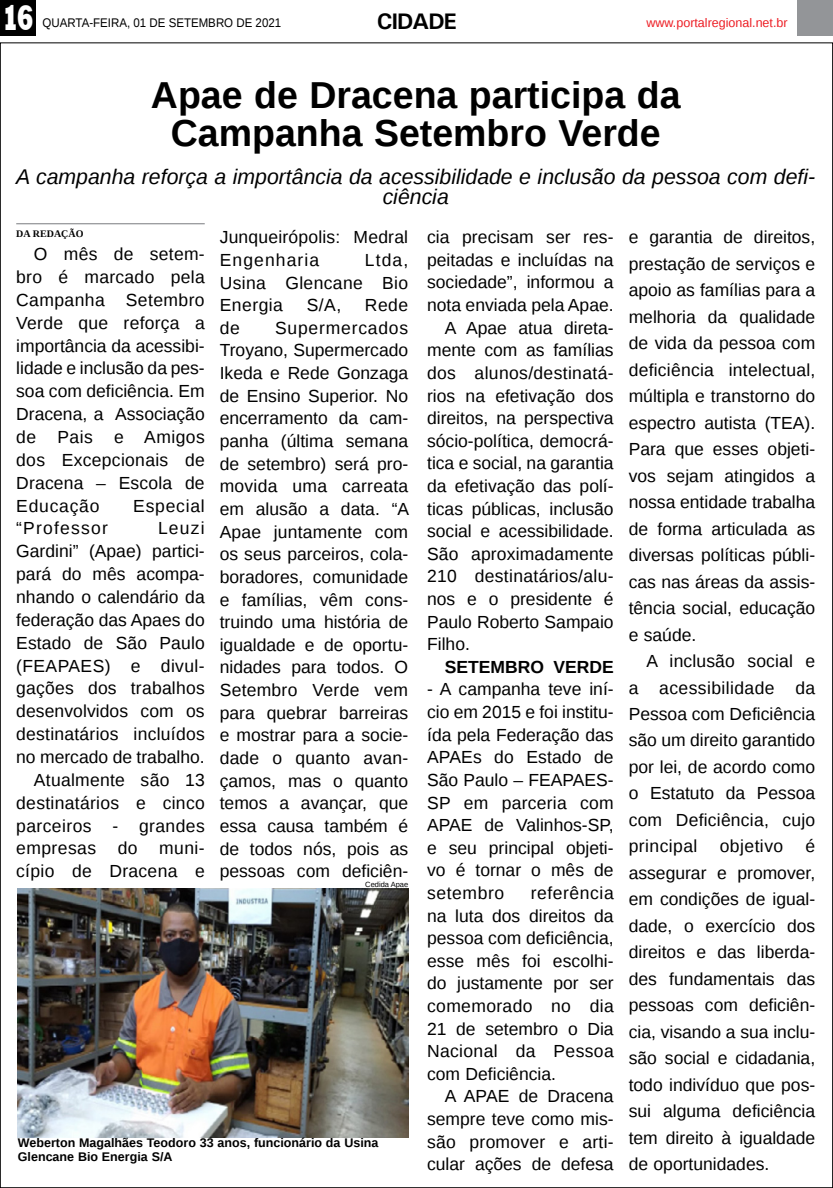
<style>
.page{position:relative;width:833px;height:1188px;background:#fff}
.page>*{position:absolute;margin:0;border:0;box-sizing:border-box;transform-origin:0 0}
.TÍTULO{font:700 37.5px/37.5px "Liberation Sans";color:#000;text-align:center}
.t1{font:800 36.12px "Rockwell";color:#fff;scale:.7 1}
.TITULO_PG{font:700 22.5px "Univers";letter-spacing:-.04em;color:#000}
.LINHA_FINA{font:italic 21.25px/20px "Liberation Sans";color:#000;text-align:center}
.MATÉRIA{font:17.5px/22.6px "Liberation Sans";color:#000;text-align:justify}
.MATÉRIA-2{font:700 17.5px "Liberation Sans";color:#000}
.MATÉRIA-3{font:17.5px "Liberation Sans";letter-spacing:.07em;color:#000}
.MATÉRIA-4{font:17.5px "Liberation Sans";letter-spacing:.045em;color:#000}
.MATÉRIA-5{font:17.5px "Liberation Sans";letter-spacing:.025em;color:#000}
.LEGENDA{font:700 12.5px/13.8px "Liberation Sans";color:#000}
.DATA_PG{font:12.5px "Liberation Sans";color:#000;scale:.92 1}
.DATA_PG-2{font:12.5px "Liberation Sans";color:#ed1d24}
.CRÉDITO_NOME{font:700 10px "Liberation Serif";color:#000}
.CRÉDITO_FOTO{font:7.5px "Liberation Sans";color:#000}
</style>
<div class="page">
<div style="left:0;top:0;width:36px;height:35px;background:#000"></div>
<div style="left:797px;top:0;width:36px;height:35px;background:#939598"></div>
<hr style="left:16px;top:223px;width:189px;height:1px;background:#939598">
<img style="left:18px;top:888px;width:390px;height:249px">
<p class="t1" style="left:2px;top:-3px;width:48px">16</p>
<p class="DATA_PG" style="left:43px;top:15px;width:261px">QUARTA-FEIRA, 01 DE SETEMBRO DE 2021</p>
<p class="TITULO_PG" style="left:377px;top:8px;width:81px">CIDADE</p>
<p class="DATA_PG-2" style="left:646px;top:15px;width:143px">www.portalregional.net.br</p>
<p class="TÍTULO" style="left:151px;top:75px;width:531px">Apae de Dracena participa da<br>Campanha Setembro Verde</p>
<p class="LINHA_FINA" style="left:16px;top:166px;width:800px">A campanha reforça a importância da acessibilidade e inclusão da pessoa com defi&shy;ciência</p>
<p class="CRÉDITO_NOME" style="left:16px;top:227px;width:69px">DA REDAÇÃO</p>
<p class="MATÉRIA" style="left:16px;top:243px;width:190px;text-indent:18px">O mês de setem&shy;bro é marcado pela Campanha Setembro Verde que reforça a importância da acessibi&shy;lidade e inclusão da pes&shy;soa com deficiência. Em Dracena, a Associação de Pais e Amigos dos Excepcionais de Dracena – Escola de Educação</p>
<p class="MATÉRIA" style="left:220px;top:226px;width:190px">Junqueirópolis: Medral<br>Engenharia</p>
<p class="MATÉRIA" style="left:427px;top:226px;width:188px">cia precisam ser res&shy;peitadas e incluídas na sociedade”, informou a nota enviada pela Apae.</p>
<p class="MATÉRIA" style="left:427px;top:317px;width:188px;text-indent:18px">A Apae atua direta&shy;mente com as famílias dos alunos/destinatá&shy;rios na efetivação dos direitos, na perspectiva sócio-política, democrá&shy;tica e social, na garantia da efetivação das polí&shy;ticas públicas, inclusão social e acessibilidade.<br>São aproximadamente 210 destinatários/alu&shy;nos e o presidente é Paulo Roberto Sampaio Filho.</p>
<p class="MATÉRIA-2" style="left:445px;top:654px;width:170px">SETEMBRO VERDE</p>
<p class="MATÉRIA" style="left:427px;top:678px;width:188px">- A campanha teve iní&shy;cio em 2015 e foi institu&shy;ída pela Federação das APAEs do Estado de São Paulo – FEAPAES-SP em parceria com APAE de Valinhos-SP, e seu principal objeti&shy;vo é tornar o mês de setembro</p>
<p class="MATÉRIA" style="left:628px;top:224px;width:188px;line-height:26.5px">e garantia de direitos, prestação de serviços e apoio as famílias para a melhoria da qualidade de vida da pessoa com deficiência intelectual, múltipla e transtorno do espectro autista (TEA).<br>Para que esses objeti&shy;vos sejam atingidos a nossa entidade trabalha de forma articulada as diversas políticas públi&shy;cas nas áreas da assis&shy;tência social, educação e saúde.</p>
<p class="MATÉRIA" style="left:628px;top:648px;width:188px;line-height:26.5px;text-indent:18px">A inclusão social e a acessibilidade da Pessoa com Deficiência são um direito garantido por lei, de acordo como o Estatuto da Pessoa com Deficiência, cujo principal</p>
<p class="MATÉRIA" style="left:220px;top:249px;width:190px;text-indent:145px">Ltda, Usina Glencane Bio Energia</p>
<p class="MATÉRIA" style="left:307px;top:294px;width:36px">S/A,</p>
<p class="MATÉRIA" style="left:365px;top:294px;width:45px">Rede</p>
<p class="MATÉRIA" style="left:220px;top:317px;width:191px;text-indent:55px">Supermercados Troyano, Supermercado Ikeda e Rede Gonzaga de Ensino Superior. No encerramento da cam&shy;panha (última semana de setembro) será pro&shy;movida uma carreata em alusão a data. “A Apae juntamente com os seus parceiros, cola&shy;boradores, comunidade e famílias, vêm cons&shy;truindo uma história de igualdade e de oportu&shy;nidades para todos. O Setembro Verde vem para quebrar barreiras e mostrar para a socie&shy;dade o quanto avan&shy;çamos, mas o quanto temos a avançar, que essa causa também é de todos nós, pois as pessoas com deficiên-</p>
<p class="MATÉRIA" style="left:220px;top:317px;width:22px">de</p>
<p class="MATÉRIA-4" style="left:133px;top:495px;width:73px">Especial</p>
<p class="MATÉRIA" style="left:16px;top:517px;width:190px;text-indent:142px">Leuzi Gardini” (Apae) partici&shy;pará do mês acompa&shy;nhando o calendário da federação das Apaes do Estado de São Paulo (FEAPAES) e divul&shy;gações dos trabalhos desenvolvidos com os destinatários incluídos no mercado de trabalho.</p>
<p class="MATÉRIA" style="left:16px;top:768px;width:190px;text-indent:18px">Atualmente são 13 destinatários e cinco parceiros - grandes empresas do muni&shy;cípio de Dracena e</p>
<p class="MATÉRIA-3" style="left:16px;top:518px;width:93px">“Professor</p>
<p class="MATÉRIA" style="left:628px;top:833px;width:188px;line-height:26.5px;text-indent:177px">é assegurar e promover, em condições de igual&shy;dade, o exercício dos direitos e das liberda&shy;des fundamentais das pessoas com deficiên&shy;cia, visando a sua inclu&shy;são social e cidadania, todo indivíduo que pos&shy;sui alguma deficiência tem direito à igualdade de oportunidades.</p>
<p class="MATÉRIA-5" style="left:719px;top:836px;width:65px">objetivo</p>
<p class="CRÉDITO_FOTO" style="left:365px;top:879px;width:44px">Cedida Apae</p>
<p class="MATÉRIA" style="left:427px;top:882px;width:188px;text-indent:104px">referência na luta dos direitos da pessoa com deficiência, esse mês foi escolhi&shy;do justamente por ser comemorado no dia 21 de setembro o Dia Nacional da Pessoa com Deficiência.</p>
<p class="MATÉRIA" style="left:427px;top:1085px;width:188px;text-indent:18px">A APAE de Dracena sempre teve como mis&shy;são promover e arti&shy;cular ações de defesa</p>
<p class="LEGENDA" style="left:18px;top:1134px;width:362px">Weberton Magalhães Teodoro 33 anos, funcionário da Usina<br>Glencane Bio Energia S/A</p>
</div>
